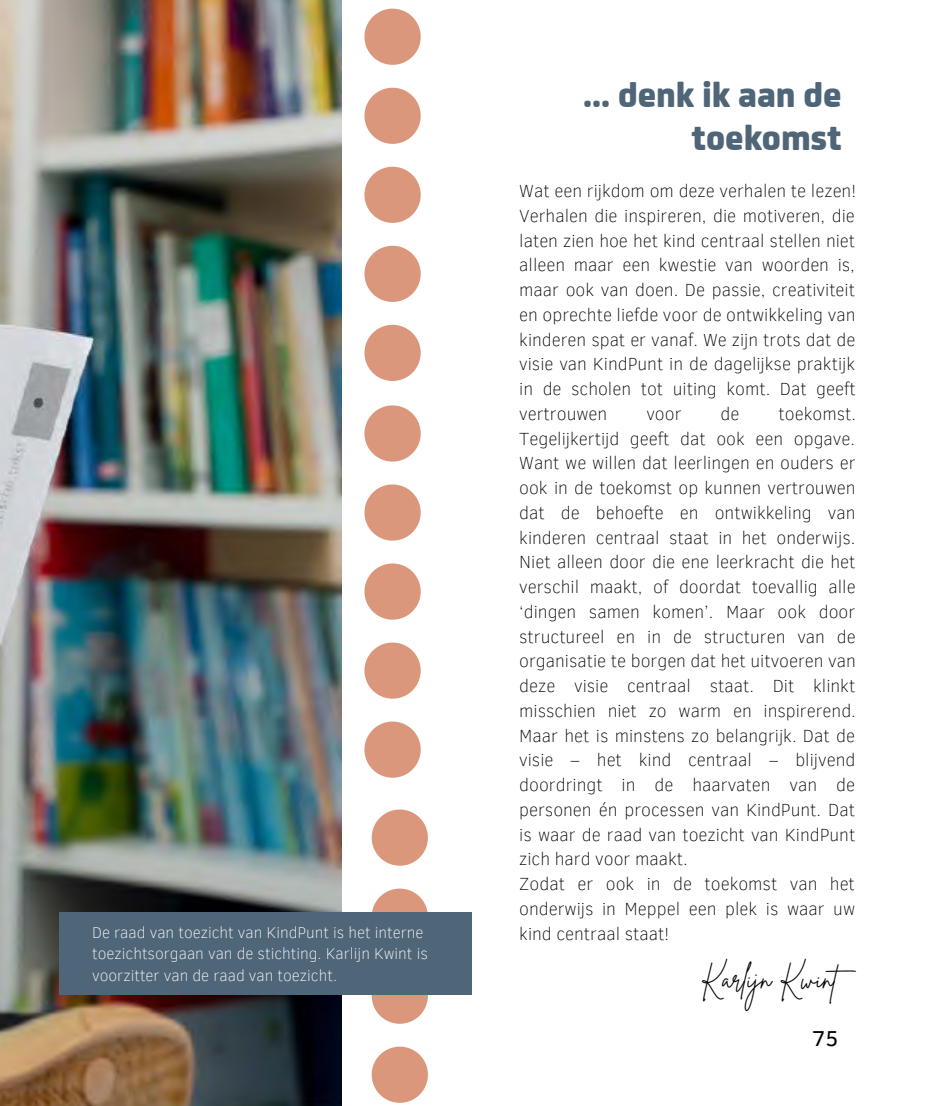
<style>
.page{position:relative;width:935px;height:1106px;background:#fff}
.page>*{position:absolute;margin:0;border:0;box-sizing:border-box;transform-origin:0 0}
.t1{font:800 37.05px/42.8px "FS Joey";color:#4f6578;text-align:right}
.t2{font:27px "Brittany Signature";color:#000}
.t3{font:22.2px "Clear Sans";color:#000}
.t4{font:100 18px/24.8px "Clear Sans";color:#000;text-align:justify}
.t5{font:100 16.05px/21.5px "Clear Sans";color:#fff}
</style>
<div class="page">
<img style="left:0;top:0;width:341px;height:1106px">
<svg style="left:364px;top:405px;width:57px;height:373px"></svg>
<svg style="left:364px;top:9px;width:57px;height:372px"></svg>
<svg style="left:372px;top:809px;width:56px;height:294px"></svg>
<div style="left:59px;top:913px;width:413px;height:82px;background:#4f6578"></div>
<p class="t5" style="left:92px;top:921px;width:337px">De raad van toezicht van KindPunt is het interne toezichtsorgaan van de stichting. Karlijn Kwint is voorzitter van de raad van toezicht.</p>
<h1 class="t1" style="left:583px;top:75px;width:260px">... denk ik aan de toekomst</h1>
<p class="t4" style="left:519px;top:178px;width:338px">Wat een rijkdom om deze verhalen te lezen!<br>Verhalen die inspireren, die motiveren, die laten zien hoe het kind centraal stellen niet alleen maar een kwestie van woorden is, maar ook van doen. De passie, creativiteit en oprechte liefde voor de ontwikkeling van kinderen spat er vanaf. We zijn trots dat de visie van KindPunt in de dagelijkse praktijk in de scholen tot uiting komt. Dat geeft vertrouwen</p>
<p class="t4" style="left:519px;top:400px;width:338px;text-align:left;text-indent:259px">toekomst.<br>Tegelijkertijd geeft dat ook een opgave.<br>Want we willen dat leerlingen en ouders er ook in de toekomst op kunnen vertrouwen dat de behoefte en ontwikkeling van kinderen centraal staat in het onderwijs.<br>Niet alleen door die ene leerkracht die het verschil maakt, of doordat toevallig alle ‘dingen samen komen’. Maar ook door structureel en in de structuren van de organisatie te borgen dat het uitvoeren van deze visie centraal staat. Dit klinkt misschien niet zo warm en inspirerend.<br>Maar het is minstens zo belangrijk. Dat de visie – het kind centraal – blijvend doordringt in de haarvaten van de personen én processen van KindPunt. Dat is waar de raad van toezicht van KindPunt zich hard voor maakt.<br>Zodat er ook in de toekomst van het onderwijs in Meppel een plek is waar uw kind centraal staat!</p>
<p class="t4" style="left:646px;top:400px;width:37px">voor</p>
<p class="t4" style="left:721px;top:400px;width:20px">de</p>
<h2 class="t2" style="left:701px;top:961px;width:164px">Karlijn Kwint</h2>
<p class="t3" style="left:812px;top:1022px;width:28px">75</p>
</div>
